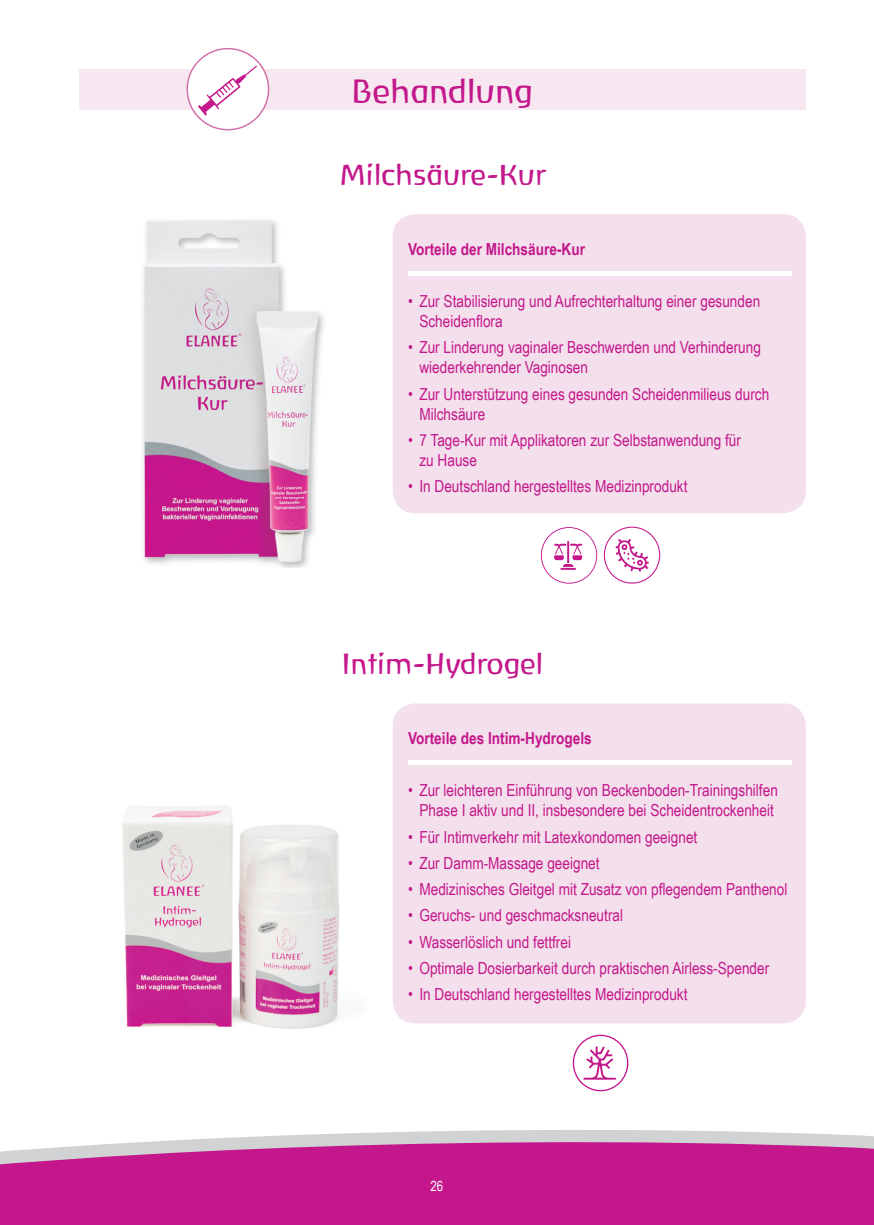
<style>
.page{position:relative;width:874px;height:1225px;background:#fff}
.page>*{position:absolute;margin:0;border:0;box-sizing:border-box;transform-origin:0 0}
.t1{font:32px "Baar Antropos";color:#c3178b}
.t2{font:28px "Baar Antropos";color:#c3178b}
.t3{font:16.6px/20px "Arial Narrow";color:#c3178b}
.t4{font:700 16.6px "Arial Narrow";color:#c3178b}
.t5{font:14px "Arial Narrow";color:#fff}
</style>
<div class="page">
<svg style="left:0;top:1130px;width:873px;height:95px;background:#c83c9b"></svg>
<img style="left:122px;top:806px;width:218px;height:223px">
<div style="left:79px;top:69px;width:726px;height:40px;background:#f7e7f0"></div>
<svg style="left:572px;top:1034px;width:56px;height:57px"></svg>
<svg style="left:186px;top:48px;width:83px;height:82px"></svg>
<img style="left:142px;top:220px;width:182px;height:348px">
<svg style="left:603px;top:526px;width:57px;height:57px"></svg>
<svg style="left:540px;top:527px;width:57px;height:56px"></svg>
<div style="left:392px;top:214px;width:413px;height:299px;background:#f4e0ec;border-radius:23px"></div>
<div style="left:392px;top:703px;width:413px;height:320px;background:#f4e0ec;border-radius:23px"></div>
<hr style="left:408px;top:271px;width:382px;height:4px;background:#fff">
<hr style="left:408px;top:761px;width:382px;height:4px;background:#fff">
<h1 class="t1" style="left:352px;top:72px;width:183px">Behandlung</h1>
<h2 class="t2" style="left:340px;top:158px;width:207px">Milchsäure-Kur</h2>
<p class="t4" style="left:408px;top:236px;width:178px">Vorteile der Milchsäure-Kur</p>
<p class="t3" style="left:419px;top:290px;width:342px;text-indent:-11px">• Zur Stabilisierung und Aufrechterhaltung einer gesunden<br>Scheidenflora</p>
<p class="t3" style="left:419px;top:337px;width:343px;text-indent:-11px">• Zur Linderung vaginaler Beschwerden und Verhinderung wiederkehrender Vaginosen</p>
<p class="t3" style="left:419px;top:383px;width:351px;text-indent:-11px">• Zur Unterstützung eines gesunden Scheidenmilieus durch<br>Milchsäure</p>
<p class="t3" style="left:419px;top:429px;width:323px;text-indent:-11px">• 7 Tage-Kur mit Applikatoren zur Selbstanwendung für zu Hause</p>
<p class="t3" style="left:408px;top:475px;width:281px">• In Deutschland hergestelltes Medizinprodukt</p>
<h2 class="t2" style="left:341px;top:647px;width:203px">Intim-Hydrogel</h2>
<p class="t4" style="left:408px;top:725px;width:185px">Vorteile des Intim-Hydrogels</p>
<p class="t3" style="left:408px;top:780px;width:371px;text-align:center">• Zur leichteren Einführung von Beckenboden-Trainingshilfen<br>Phase I aktiv und II, insbesondere bei Scheidentrockenheit</p>
<p class="t3" style="left:408px;top:826px;width:291px">• Für Intimverkehr mit Latexkondomen geeignet</p>
<p class="t3" style="left:408px;top:852px;width:193px">• Zur Damm-Massage geeignet</p>
<p class="t3" style="left:408px;top:878px;width:381px">• Medizinisches Gleitgel mit Zusatz von pflegendem Panthenol</p>
<p class="t3" style="left:408px;top:904px;width:216px">• Geruchs- und geschmacksneutral</p>
<p class="t3" style="left:408px;top:931px;width:164px">• Wasserlöslich und fettfrei</p>
<p class="t3" style="left:408px;top:957px;width:362px">• Optimale Dosierbarkeit durch praktischen Airless-Spender</p>
<p class="t3" style="left:408px;top:983px;width:281px">• In Deutschland hergestelltes Medizinprodukt</p>
<p class="t5" style="left:430px;top:1176px;width:14px">26</p>
</div>
